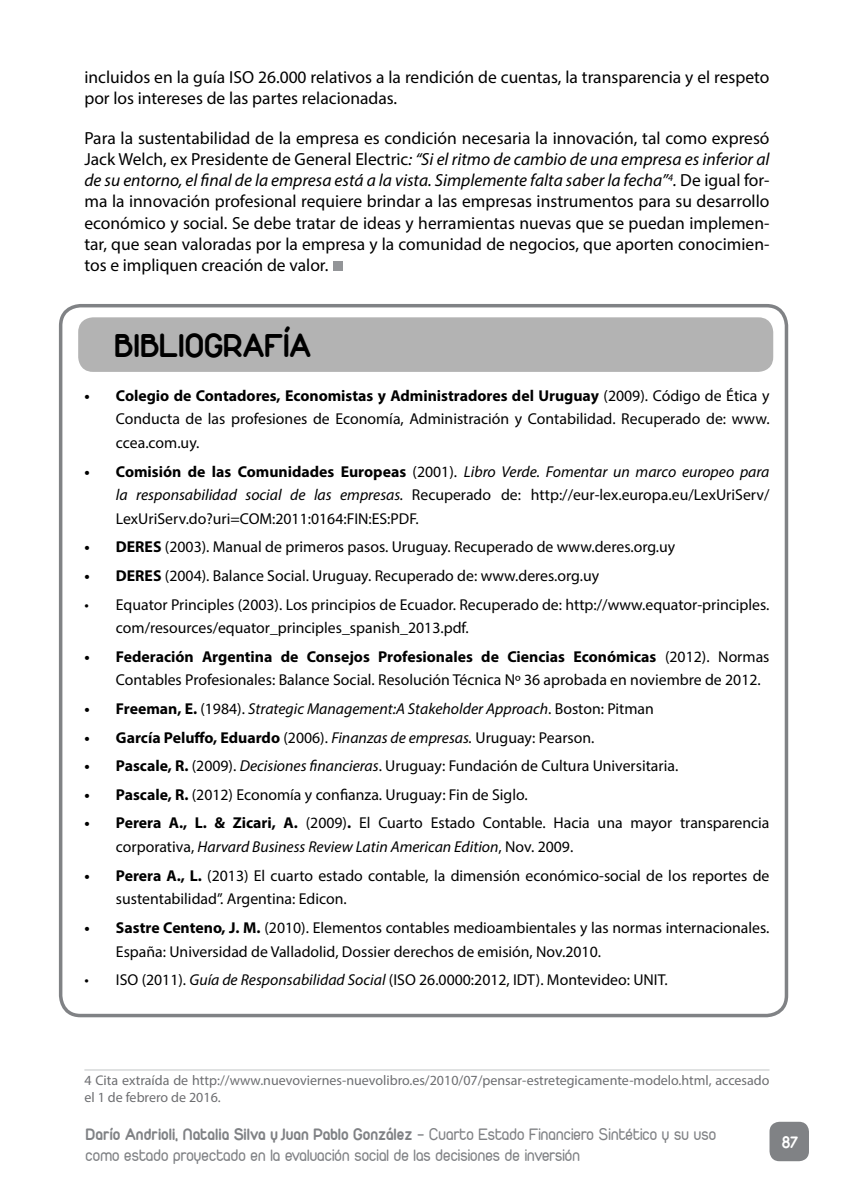
<style>
.page{position:relative;width:844px;height:1191px;background:#fff}
.page>*{position:absolute;margin:0;border:0;box-sizing:border-box;transform-origin:0 0}
.t1{font:35px "Duepuntozerobold";color:#000}
.t2{font:17.5px/21px "Myriad Pro";color:#000}
.t3{font:17.5px "Duepuntozerobold";color:#808285}
.t4{font:17.5px "Duepuntozero";color:#808285}
.t5{font:17.5px "Duepuntozerobold";color:#fff}
.t6{font:15.75px/23.6px "Myriad Pro";color:#000}
.t7{font:italic 15.75px "Myriad Pro";color:#000}
.t8{font:14px/16.8px "Myriad Pro";color:#6d6e71}
.s1{font-style:italic}
.s2{font-weight:700}
.s3{font-weight:700;font-style:normal}
.s4{font-style:normal}
.s5{font-family:"Duepuntozero"}
</style>
<div class="page">
<div style="left:769px;top:1121px;width:39px;height:40px;background:#808285;border-radius:10px"></div>
<div style="left:78px;top:317px;width:695px;height:55px;background:#b3b3b3;border-radius:15px"></div>
<hr style="left:84px;top:1069px;width:685px;height:1px;background:#d1d3d4">
<div style="left:332px;top:261px;width:10px;height:10px;background:#939598"></div>
<div style="left:59px;top:304px;width:729px;height:713px;border:4px solid #808285;border-radius:20px"></div>
<p class="t2" style="left:84px;top:66px;width:686px">incluidos en la guía ISO 26.000 relativos a la rendición de cuentas, la transparencia y el respeto por los intereses de las partes relacionadas.</p>
<p class="t2" style="left:84px;top:128px;width:686px;text-align:justify">Para la sustentabilidad de la empresa es condición necesaria la innovación, tal como expresó Jack Welch, ex Presidente de General Electric<span class="s1">: “Si el ritmo de cambio de una empresa es inferior al de su entorno, el final de la empresa está a la vista. Simplemente falta saber la fecha”</span><sup>4</sup><span class="s1">.</span> De igual for&shy;ma la innovación profesional requiere brindar a las empresas instrumentos para su desarrollo económico y social. Se debe tratar de ideas y herramientas nuevas que se puedan implemen&shy;tar, que sean valoradas por la empresa y la comunidad de negocios, que aporten conocimien&shy;tos e impliquen creación de valor.</p>
<h1 class="t1" style="left:114px;top:325px;width:198px">BIBLIOGRAFÍA</h1>
<p class="t6" style="left:116px;top:383px;width:655px;text-align:justify;text-indent:-31px"><span class="s2">• Colegio de Contadores, Economistas y Administradores del Uruguay</span> (2009). Código de Ética y Conducta de las profesiones de Economía, Administración y Contabilidad. Recuperado de: www. ccea.com.uy.</p>
<p class="t6" style="left:116px;top:459px;width:655px;text-align:justify;text-indent:-31px"><span class="s2">• Comisión de las Comunidades Europeas</span> (2001). <span class="s1">Libro Verde. Fomentar un marco europeo para la responsabilidad social de las empresas.</span> Recuperado de: http://eur-lex.europa.eu/LexUriServ/ LexUriServ.do?uri=COM:2011:0164:FIN:ES:PDF.</p>
<p class="t6" style="left:84px;top:535px;width:592px"><span class="s2">• DERES</span> (2003). Manual de primeros pasos. Uruguay. Recuperado de www.deres.org.uy</p>
<p class="t6" style="left:84px;top:563px;width:516px"><span class="s2">• DERES</span> (2004). Balance Social. Uruguay. Recuperado de: www.deres.org.uy</p>
<p class="t6" style="left:116px;top:592px;width:655px;text-indent:-31px">• Equator Principles (2003). Los principios de Ecuador. Recuperado de: http://www.equator-principles. com/resources/equator_principles_spanish_2013.pdf.</p>
<p class="t6" style="left:116px;top:644px;width:655px;text-indent:-31px"><span class="s2">• Federación Argentina de Consejos Profesionales de Ciencias Económicas</span> (2012). Normas<br>Contables Profesionales: Balance Social. Resolución Técnica Nº 36 aprobada en noviembre de 2012.</p>
<p class="t7" style="left:84px;top:699px;width:571px"><span class="s3">• Freeman, E.</span> <span class="s4">(1984).</span> Strategic Management:A Stakeholder Approach<span class="s4">. Boston: Pitman</span></p>
<p class="t6" style="left:84px;top:725px;width:511px"><span class="s2">• García Peluffo, Eduardo</span> (2006). <span class="s1">Finanzas de empresas.</span> Uruguay: Pearson.</p>
<p class="t6" style="left:84px;top:754px;width:595px"><span class="s2">• Pascale, R.</span> (2009). <span class="s1">Decisiones financieras</span>. Uruguay: Fundación de Cultura Universitaria.</p>
<p class="t6" style="left:84px;top:782px;width:444px"><span class="s2">• Pascale, R.</span> (2012) Economía y confianza. Uruguay: Fin de Siglo.</p>
<p class="t6" style="left:116px;top:811px;width:655px;text-indent:-31px"><span class="s2">• Perera A., L. &amp; Zicari, A.</span> (2009)<span class="s2">.</span> El Cuarto Estado Contable. Hacia una mayor transparencia corporativa, <span class="s1">Harvard Business Review Latin American Edition</span>, Nov. 2009.</p>
<p class="t6" style="left:116px;top:863px;width:655px;text-indent:-31px"><span class="s2">• Perera A., L.</span> (2013) El cuarto estado contable, la dimensión económico-social de los reportes de sustentabilidad”. Argentina: Edicon.</p>
<p class="t6" style="left:116px;top:915px;width:655px;text-indent:-31px"><span class="s2">• Sastre Centeno, J. M.</span> (2010). Elementos contables medioambientales y las normas internacionales.<br>España: Universidad de Valladolid, Dossier derechos de emisión, Nov.2010.</p>
<p class="t6" style="left:84px;top:967px;width:584px">• ISO (2011). <span class="s1">Guía de Responsabilidad Social</span> (ISO 26.0000:2012, IDT). Montevideo: UNIT.</p>
<p class="t8" style="left:84px;top:1071px;width:686px">4 Cita extraída de http://www.nuevoviernes-nuevolibro.es/2010/07/pensar-estretegicamente-modelo.html, accesado el 1 de febrero de 2016.</p>
<p class="t3" style="left:86px;top:1124px;width:632px">Darío Andrioli, Natalia Silva y Juan Pablo González <span class="s5">- Cuarto Estado Financiero Sintético y su uso</span></p>
<p class="t4" style="left:86px;top:1146px;width:496px">como estado proyectado en la evaluación social de las decisiones de inversión</p>
<p class="t5" style="left:781px;top:1132px;width:18px">87</p>
</div>
